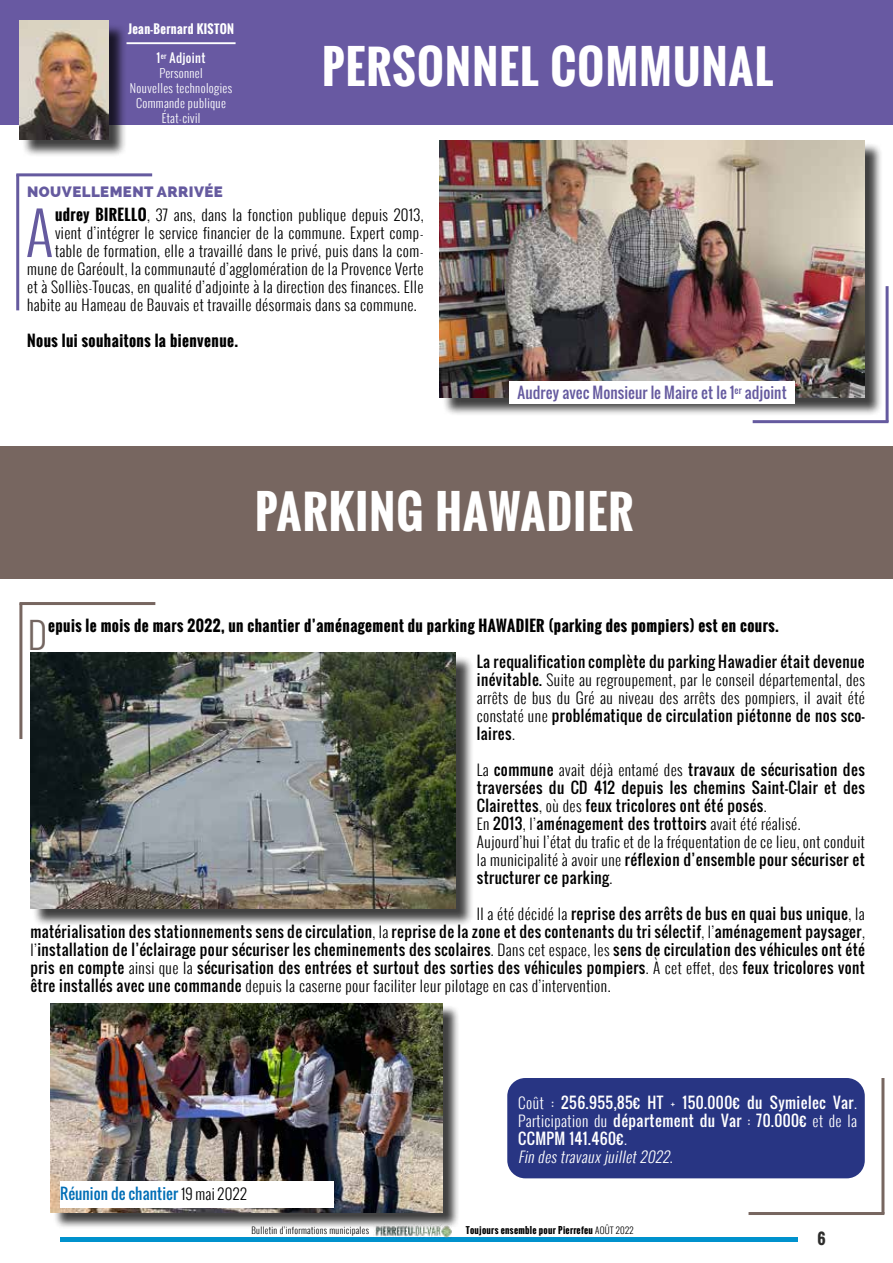
<style>
.page{position:relative;width:893px;height:1263px;background:#fff}
.page>*{position:absolute;margin:0;border:0;box-sizing:border-box;transform-origin:0 0}
.t1{font:300 57.75px "Oswald";color:#655a9f}
.t2{font:700 45px "Oswald";letter-spacing:.03em;color:#fff}
.t3{font:300 36.45px "Oswald";color:#746661}
.t4{font:15px/18px "Oswald";letter-spacing:.03em;color:#000}
.t5{font:300 15px/18px "Oswald";letter-spacing:.03em;color:#000;text-align:justify}
.t6{font:15px/18px "Oswald";letter-spacing:.03em;color:#fff}
.t7{font:700 15px "Oswald";letter-spacing:.03em;color:#000}
.t8{font:15px "Oswald";letter-spacing:.005em;color:#655a9f}
.t9{font:15px "Oswald";letter-spacing:.005em;color:#006eb6}
.t10{font:800 15px "Raleway";letter-spacing:.03em;color:#655a9f}
.t11{font:700 15px "Oswald";color:#2d2d2c}
.t12{font:300 12px/15px "Oswald";letter-spacing:.03em;color:#fff;text-align:center}
.t13{font:700 12px "Oswald";letter-spacing:.03em;color:#fff}
.t14{font:700 9px "Oswald";letter-spacing:.03em;color:#000}
.t15{font:300 9px "Oswald";letter-spacing:.03em;color:#000}
.s1{font-weight:400}
.s2{font-weight:700}
.s3{font-weight:300}
.s4{font-weight:300;color:#000}
.s5{font-weight:300;font-style:italic}
</style>
<div class="page">
<hr style="left:60px;top:1237px;width:738px;height:4px;background:#0092cd">
<img style="left:374px;top:1229px;width:78px;height:9px">
<hr style="left:16px;top:174px;width:3px;height:136px;background:#655a9f">
<div style="left:0;top:0;width:893px;height:124px;background:#6859a2"></div>
<div style="left:22px;top:23px;width:105px;height:135px;background:#000;opacity:.75"></div>
<img style="left:19px;top:21px;width:89px;height:118px">
<hr style="left:126px;top:42px;width:110px;height:2px;background:#fff">
<hr style="left:16px;top:173px;width:136px;height:3px;background:#655a9f">
<div style="left:442px;top:143px;width:442px;height:273px;background:#000;opacity:.75"></div>
<img style="left:440px;top:140px;width:425px;height:257px">
<div style="left:510px;top:381px;width:285px;height:22px;background:#fff"></div>
<hr style="left:886px;top:286px;width:3px;height:136px;background:#655a9f">
<hr style="left:753px;top:420px;width:135px;height:3px;background:#655a9f">
<div style="left:0;top:446px;width:893px;height:133px;background:#776660"></div>
<hr style="left:19px;top:603px;width:3px;height:136px;background:#776660">
<hr style="left:20px;top:602px;width:135px;height:3px;background:#776660">
<hr style="left:881px;top:1078px;width:3px;height:136px;background:#776660">
<hr style="left:748px;top:1212px;width:136px;height:3px;background:#776660">
<div style="left:507px;top:1078px;width:358px;height:100px;background:#283583;border-radius:18px"></div>
<div style="left:33px;top:655px;width:441px;height:272px;background:#000;opacity:.75"></div>
<img style="left:30px;top:653px;width:426px;height:256px">
<div style="left:53px;top:1005px;width:407px;height:224px;background:#000;opacity:.75"></div>
<img style="left:51px;top:1003px;width:392px;height:209px">
<div style="left:60px;top:1181px;width:274px;height:27px;background:#fff"></div>
<p class="t13" style="left:128px;top:20px;width:108px">Jean-Bernard KISTON</p>
<p class="t12" style="left:130px;top:50px;width:104px"><span class="s1">1</span><sup>er</sup> <span class="s1">Adjoint<br></span>Personnel<br>Nouvelles technologies<br>Commande publique<br>État-civil</p>
<h2 class="t2" style="left:322px;top:33px;width:453px">PERSONNEL COMMUNAL</h2>
<p class="t10" style="left:27px;top:183px;width:197px">NOUVELLEMENT ARRIVÉE</p>
<h1 class="t1" style="left:26px;top:191px;width:29px">A</h1>
<p class="t5" style="left:55px;top:206px;width:370px"><span class="s2">udrey BIRELLO</span>, 37 ans, dans la fonction publique depuis 2013,</p>
<p class="t5" style="left:55px;top:224px;width:370px">vient d’intégrer le service financier de la commune. Expert comp-</p>
<p class="t5" style="left:55px;top:242px;width:370px">table de formation, elle a travaillé dans le privé, puis dans la com-</p>
<p class="t5" style="left:27px;top:260px;width:398px">mune de Garéoult, la communauté d’agglomération de la Provence Verte</p>
<p class="t5" style="left:27px;top:278px;width:398px">et à Solliès-Toucas, en qualité d’adjointe à la direction des finances. Elle</p>
<p class="t5" style="left:27px;top:296px;width:391px">habite au Hameau de Bauvais et travaille désormais dans sa commune.</p>
<p class="t7" style="left:27px;top:329px;width:213px">Nous lui souhaitons la bienvenue.</p>
<p class="t8" style="left:517px;top:381px;width:271px">Audrey avec Monsieur le Maire et le 1<sup>er</sup> adjoint</p>
<h2 class="t2" style="left:255px;top:478px;width:379px">PARKING HAWADIER</h2>
<h3 class="t3" style="left:28px;top:608px;width:21px">D</h3>
<p class="t7" style="left:48px;top:614px;width:732px">epuis le mois de mars 2022, un chantier d’aménagement du parking HAWADIER (parking des pompiers) est en cours.</p>
<p class="t5" style="left:477px;top:653px;width:389px"><span class="s1">La requalification complète du parking Hawadier était devenue inévitable.</span> Suite au regroupement, par le conseil départemental, des arrêts de bus du Gré au niveau des arrêts des pompiers, il avait été constaté une <span class="s1">problématique de circulation piétonne de nos sco&shy;laires</span>.</p>
<p class="t4" style="left:477px;top:760px;width:390px"><span class="s3">La</span> commune <span class="s3">avait déjà entamé des</span> travaux de sécurisation des traversées du CD 412 depuis les chemins Saint-Clair et des Clairettes<span class="s3">, où des</span> feux tricolores ont été posés<span class="s3">.<br>En</span> 2013<span class="s3">, l’</span>aménagement des trottoirs <span class="s3">avait été réalisé.<br>Aujourd’hui l’état du trafic et de la fréquentation de ce lieu, ont conduit la municipalité à avoir une</span> réflexion d’ensemble pour sécuriser et structurer ce parking<span class="s3">.</span></p>
<p class="t4" style="left:30px;top:904px;width:836px;text-align:justify;text-indent:446px"><span class="s3">Il a été décidé la</span> reprise des arrêts de bus en quai bus unique<span class="s3">, la </span>matérialisation des stationnements sens de circulation<span class="s3">, la</span> reprise de la zone et des contenants du tri sélectif<span class="s3">, l’</span>aménagement paysager<span class="s3">, l’</span>installation de l’éclairage pour sécuriser les cheminements des scolaires<span class="s3">. Dans cet espace, les</span> sens de circulation des véhicules ont été pris en compte <span class="s3">ainsi que la</span> sécurisation des entrées et surtout des sorties des véhicules pompiers<span class="s3">. À cet effet, des</span> feux tricolores vont être installés avec une commande <span class="s3">depuis la caserne pour faciliter leur pilotage en cas d’intervention.</span></p>
<p class="t9" style="left:60px;top:1182px;width:188px">Réunion de chantier <span class="s4">19 mai 2022</span></p>
<p class="t6" style="left:518px;top:1093px;width:340px"><span class="s3">Coût :</span> 256.955,85€ HT <span class="s3">+</span> 150.000€ du Symielec Var<span class="s3">.<br>Participation du</span> département du Var <span class="s3">:</span> 70.000€ <span class="s3">et de la </span>CCMPM 141.460€<span class="s3">.<br></span><span class="s5">Fin destravauxjuillet2022</span><span class="s3">.</span></p>
<p class="t15" style="left:252px;top:1224px;width:119px">Bulletin d’informations municipales</p>
<p class="t14" style="left:466px;top:1223px;width:169px">Toujours ensemble pour Pierrefeu <span class="s3">AOÛT 2022</span></p>
<p class="t11" style="left:817px;top:1227px;width:10px">6</p>
</div>
